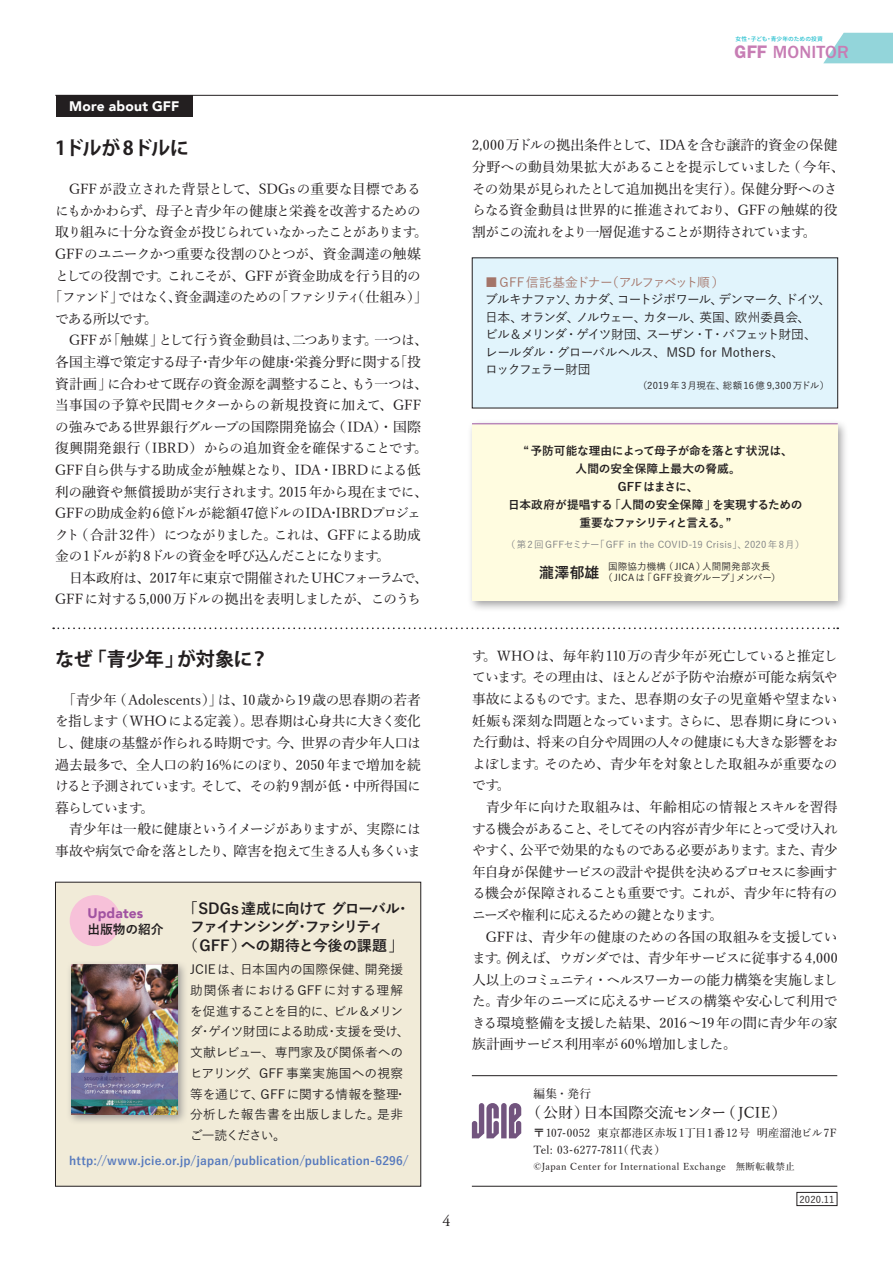
<style>
.page{position:relative;width:893px;height:1263px;background:#fff}
.page>*{position:absolute;margin:0;border:0;box-sizing:border-box;transform-origin:0 0}
.t1{font:700 19.2px "Koz Go Pr 6 N";letter-spacing:-.03em;color:#231f20}
.t2{font:700 19.2px "Koz Go Pr 6 N";letter-spacing:-.05em;color:#231f20}
.t3{font:500 18.3px "ITC Franklin Gothic Std";letter-spacing:.01em;color:#c77db4}
.t4{font:15.9px "Adobe Garamond Pro";color:#231f20}
.t5{font:14.85px "Yu Gothic Std B";letter-spacing:-.06em;color:#231f20}
.t6{font:14.85px "Yu Mincho Std M";letter-spacing:.005em;color:#231f20}
.t7{font:14.85px "Yu Gothic Std B";letter-spacing:-.01em;color:#231f20}
.t8{font:14.85px "Yu Gothic Std B";letter-spacing:-.115em;color:#231f20}
.t9{font:13.8px/21.6px "Yu Mincho Std M";letter-spacing:-.035em;color:#231f20}
.t10{font:13.8px "Yu Mincho Std M";letter-spacing:-.015em;color:#231f20}
.t11{font:13.8px "Yu Mincho Std M";letter-spacing:-.065em;color:#231f20}
.t12{font:13.8px "Yu Mincho Std M";color:#231f20}
.t13{font:13.8px "Yu Mincho Std M";letter-spacing:-.095em;color:#231f20}
.t14{font:13.8px "Yu Mincho Std M";letter-spacing:-.075em;color:#231f20}
.t15{font:13.8px "Yu Mincho Std M";letter-spacing:-.005em;color:#231f20}
.t16{font:13.8px "Yu Mincho Std M";letter-spacing:-.01em;color:#231f20}
.t17{font:900 13.8px "Avenir";letter-spacing:.015em;color:#fff}
.t18{font:13.8px "Yu Mincho Std M";letter-spacing:-.08em;color:#231f20}
.t19{font:900 13.8px "Avenir";letter-spacing:.01em;color:#a153a1}
.t20{font:12.75px/20.7px "Yu Gothic Std M";color:#231f20}
.t21{font:12.75px/17.5px "Yu Gothic Std M";letter-spacing:-.06em;color:#231f20}
.t22{font:12.75px "Yu Gothic Std M";letter-spacing:-.085em;color:#a47569}
.t23{font:12.75px "Yu Gothic Std B";color:#231f20}
.t24{font:11.7px/18px "Yu Gothic Std B";letter-spacing:-.015em;color:#231f20;text-align:center}
.t25{font:11.7px "Yu Gothic Std B";letter-spacing:.015em;color:#5679bd}
.t26{font:11.7px "Yu Mincho Std M";color:#231f20}
.t27{font:11.1px/17.5px "Yu Mincho Std M";letter-spacing:.025em;color:#231f20}
.t28{font:9.6px/10.6px "Yu Gothic Std M";letter-spacing:.02em;color:#231f20;text-align:center}
.t29{font:9.6px "Yu Gothic Std M";letter-spacing:.02em;color:#808285}
.t30{font:9.6px "Yu Mincho Std M";letter-spacing:.045em;color:#231f20}
.t31{font:500 5.7px "Noto Sans CJ Kjp";letter-spacing:.015em;color:#21bece}
.s1{font-weight:600}
</style>
<div class="page">
<div style="left:55px;top:882px;width:366px;height:304px;background:#f1ebd8;border:1px solid #231f20"></div>
<div style="left:797px;top:1192px;width:40px;height:14px;border:1px solid #231f20"></div>
<div style="left:66px;top:960px;width:122px;height:165px;background:#838283;opacity:.75"></div>
<img style="left:71px;top:965px;width:106px;height:150px">
<svg style="left:823px;top:33px;width:70px;height:30px"></svg>
<div style="left:472px;top:258px;width:366px;height:150px;background:#e1f4fc"></div>
<hr style="left:472px;top:1075px;width:365px;height:1px;background:#231f20">
<hr style="left:472px;top:1186px;width:365px;height:1px;background:#231f20">
<svg style="left:472px;top:1103px;width:49px;height:35px"></svg>
<div style="left:56px;top:96px;width:136px;height:21px;background:#231f20"></div>
<div style="left:467px;top:419px;width:382px;height:193px;background:#838283;opacity:.75"></div>
<div style="left:472px;top:424px;width:366px;height:177px;background:#fffce0"></div>
<hr style="left:472px;top:423px;width:366px;height:1px;background:#b279b4">
<svg style="left:53px;top:627px;width:785px;height:2px"></svg>
<div style="left:70px;top:895px;width:51px;height:51px;background:#f7c1d9;border-radius:50%"></div>
<hr style="left:55px;top:95px;width:783px;height:1px;background:#231f20">
<p class="t17" style="left:69px;top:95px;width:112px">More about GFF</p>
<h1 class="t2" style="left:55px;top:137px;width:135px">1ドルが 8ドルに</h1>
<p class="t15" style="left:55px;top:179px;width:367px">　GFFが設立された背景として、SDGsの重要な目標である</p>
<p class="t11" style="left:55px;top:201px;width:367px">にもかかわらず、母子と青少年の健康と栄養を改善するための</p>
<p class="t11" style="left:55px;top:222px;width:374px">取り組みに十分な資金が投じられていなかったことがあります。</p>
<p class="t9" style="left:55px;top:243px;width:367px">GFFのユニークかつ重要な役割のひとつが、資金調達の触媒</p>
<p class="t9" style="left:55px;top:265px;width:367px">としての役割です。これこそが、GFFが資金助成を行う目的の</p>
<p class="t13" style="left:48px;top:287px;width:381px">「ファンド」ではなく、資金調達のための「ファシリティ（仕組み）」</p>
<p class="t18" style="left:55px;top:309px;width:104px">である所以です。</p>
<p class="t14" style="left:55px;top:330px;width:374px">　GFF が「触媒」として行う資金動員は、二つあります。一つは、</p>
<p class="t16" style="left:55px;top:352px;width:367px">各国主導で策定する母子・青少年の健康・栄養分野に関する「投</p>
<p class="t9" style="left:55px;top:373px;width:374px">資計画」に合わせて既存の資金源を調整すること、もう一つは、</p>
<p class="t12" style="left:55px;top:395px;width:367px">当事国の予算や民間セクターからの新規投資に加えて、GFF</p>
<p class="t9" style="left:55px;top:416px;width:367px">の強みである世界銀行グループの国際開発協会（IDA）・国際</p>
<p class="t12" style="left:55px;top:438px;width:374px">復興開発銀行（IBRD）からの追加資金を確保することです。</p>
<p class="t10" style="left:55px;top:460px;width:367px">GFF自ら供与する助成金が触媒となり、IDA・IBRDによる低</p>
<p class="t9" style="left:55px;top:481px;width:374px">利の融資や無償援助が実行されます。2015 年から現在までに、</p>
<p class="t10" style="left:55px;top:503px;width:367px">GFFの助成金約6億ドルが総額47億ドルのIDA・IBRDプロジェ</p>
<p class="t11" style="left:55px;top:524px;width:367px">クト（合計32件）につながりました。これは、GFFによる助成</p>
<p class="t9" style="left:55px;top:545px;width:337px">金の1ドルが約 8ドルの資金を呼び込んだことになります。</p>
<p class="t9" style="left:55px;top:567px;width:374px">　日本政府は、2017年に東京で開催されたUHCフォーラムで、</p>
<p class="t10" style="left:55px;top:589px;width:367px">GFFに対する5,000万ドルの拠出を表明しましたが、このうち</p>
<h1 class="t1" style="left:55px;top:648px;width:215px">なぜ「青少年」が対象に？</h1>
<p class="t9" style="left:55px;top:689px;width:367px">　「青少年（Adolescents）」は、10歳から19歳の思春期の若者を指します（WHOによる定義）。思春期は心身共に大きく変化し、健康の基盤が作られる時期です。今、世界の青少年人口は過去最多で、全人口の約16％にのぼり、2050 年まで増加を続けると予測されています。そして、その約 9 割が低・中所得国に暮らしています。<br>　青少年は一般に健康というイメージがありますが、実際には事故や病気で命を落としたり、障害を抱えて生きる人も多くいま</p>
<p class="t19" style="left:87px;top:901px;width:58px">Updates</p>
<p class="t23" style="left:87px;top:919px;width:78px">出版物の紹介</p>
<p class="t5" style="left:183px;top:898px;width:229px">「SDGs 達成に向けて グローバル・</p>
<p class="t8" style="left:190px;top:916px;width:195px">ファイナンシング・ファシリティ</p>
<p class="t7" style="left:183px;top:934px;width:223px">（GFF）への期待と今後の課題」</p>
<p class="t20" style="left:190px;top:958px;width:221px">JCIEは、日本国内の国際保健、開発援助関係者におけるGFFに対する理解を促進することを目的に、ビル &amp;メリンダ・ゲイツ財団による助成・支援を受け、文献レビュー、専門家及び関係者へのヒアリング、GFF事業実施国への視察等を通じて、GFFに関する情報を整理・分析した報告書を出版しました。是非ご一読ください。</p>
<p class="t25" style="left:69px;top:1152px;width:341px">http://www.jcie.or.jp/japan/publication/publication-6296/</p>
<p class="t4" style="left:442px;top:1212px;width:9px">4</p>
<p class="t31" style="left:736px;top:36px;width:89px">女性・子ども・青少年のための投資</p>
<h2 class="t3" style="left:734px;top:41px;width:116px"><span class="s1">GFF</span> MONITOR</h2>
<p class="t9" style="left:472px;top:135px;width:374px">2,000万ドルの拠出条件として、IDAを含む譲許的資金の保健分野への動員効果拡大があることを提示していました（今年、その効果が見られたとして追加拠出を実行）。保健分野へのさらなる資金動員は世界的に推進されており、GFFの触媒的役割がこの流れをより一層促進することが期待されています。</p>
<p class="t22" style="left:485px;top:273px;width:241px">■ GFF信託基金ドナー（アルファベット順）</p>
<p class="t21" style="left:485px;top:290px;width:347px">ブルキナファソ、カナダ、コートジボワール、デンマーク、ドイツ、日本、オランダ、ノルウェー、カタール、英国、欧州委員会、<br>ビル＆メリンダ・ゲイツ財団、スーザン・T・バフェット財団、レールダル・グローバルヘルス、MSD for Mothers、<br>ロックフェラー財団</p>
<p class="t28" style="left:638px;top:380px;width:193px">（2019年 3月現在、総額16億 9,300万ドル）</p>
<p class="t24" style="left:508px;top:441px;width:296px">“予防可能な理由によって母子が命を落とす状況は、<br>人間の安全保障上最大の脅威。<br>GFFはまさに、<br>日本政府が提唱する「人間の安全保障」を実現するための重要なファシリティと言える。”</p>
<p class="t29" style="left:506px;top:537px;width:300px">（第2回 GFFセミナー「GFF in the COVID-19 Crisis」、2020年 8月）</p>
<p class="t5" style="left:539px;top:561px;width:62px">瀧澤郁雄</p>
<p class="t28" style="left:603px;top:561px;width:179px">国際協力機構（ JICA）人間開発部次長<br>（ JICAは「 GFF投資グループ」メンバー）</p>
<p class="t9" style="left:472px;top:645px;width:367px">す。WHOは、毎年約110万の青少年が死亡していると推定しています。その理由は、ほとんどが予防や治療が可能な病気や事故によるものです。また、思春期の女子の児童婚や望まない妊娠も深刻な問題となっています。さらに、思春期に身についた行動は、将来の自分や周囲の人々の健康にも大きな影響をおよぼします。そのため、青少年を対象とした取組みが重要なのです。<br>　青少年に向けた取組みは、年齢相応の情報とスキルを習得する機会があること、そしてその内容が青少年にとって受け入れやすく、公平で効果的なものである必要があります。また、青少年自身が保健サービスの設計や提供を決めるプロセスに参画する機会が保障されることも重要です。これが、青少年に特有のニーズや権利に応えるための鍵となります。<br>　GFFは、青少年の健康のための各国の取組みを支援しています。例えば、ウガンダでは、青少年サービスに従事する4,000人以上のコミュニティ・ヘルスワーカーの能力構築を実施しました。青少年のニーズに応えるサービスの構築や安心して利用できる環境整備を支援した結果、2016～19 年の間に青少年の家族計画サービス利用率が60％増加しました。</p>
<p class="t26" style="left:533px;top:1085px;width:59px">編集・発行</p>
<p class="t6" style="left:526px;top:1102px;width:262px">（公財）日本国際交流センター（ JCIE）</p>
<p class="t27" style="left:533px;top:1124px;width:305px">〒107-0052 東京都港区赤坂1丁目1番12号 明産溜池ビル7F<br>Tel: 03-6277-7811（代表）</p>
<p class="t30" style="left:533px;top:1160px;width:263px">©Japan Center for International Exchange　無断転載禁止</p>
<p class="t28" style="left:799px;top:1193px;width:37px">2020.11</p>
</div>
